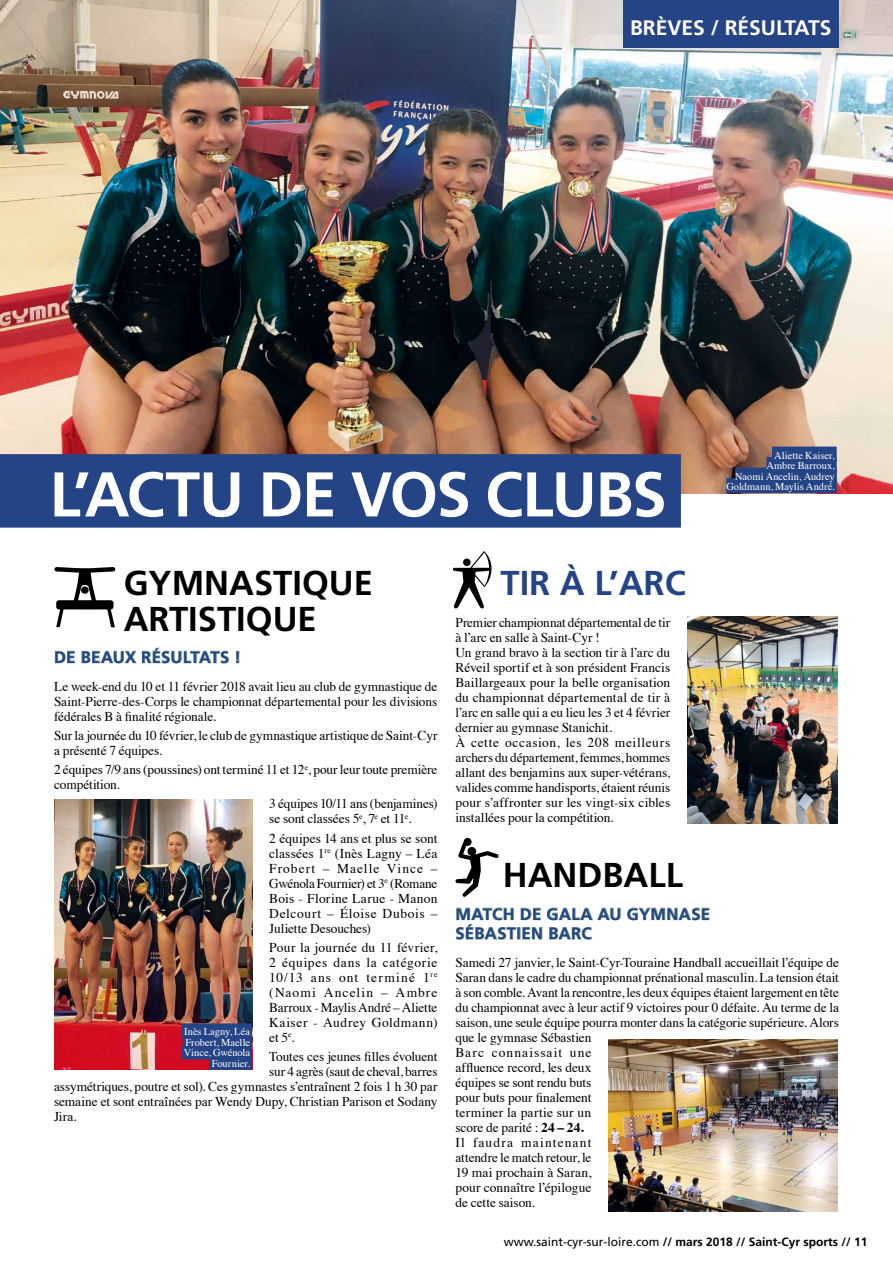
<style>
.page{position:relative;width:893px;height:1276px;background:#fff}
.page>*{position:absolute;margin:0;border:0;box-sizing:border-box;transform-origin:0 0}
.t1{font:700 63px "Frutiger";letter-spacing:-.025em;color:#fff}
.t2{font:700 34.5px/36px "Frutiger";color:#000}
.t3{font:700 34.5px "Frutiger";color:#254485}
.t4{font:700 21px "Frutiger";color:#fff}
.t5{font:700 16.5px/19.5px "Frutiger";letter-spacing:.025em;color:#254485}
.t6{font:13.5px/15px "Times";letter-spacing:-.005em;color:#000}
.t7{font:700 12px "Frutiger";color:#000}
.t8{font:10.5px/10.5px "Times";letter-spacing:.005em;color:#fff;text-align:right}
.s1{font-weight:700}
.s2{font-weight:400}
</style>
<div class="page">
<img style="left:0;top:0;width:893px;height:493px">
<div style="left:0;top:454px;width:681px;height:73px;background:#254485"></div>
<svg style="left:55px;top:651px;width:20px;height:12px"></svg>
<svg style="left:82px;top:651px;width:54px;height:12px"></svg>
<svg style="left:142px;top:648px;width:87px;height:15px"></svg>
<svg style="left:236px;top:651px;width:3px;height:12px"></svg>
<svg style="left:627px;top:907px;width:82px;height:13px"></svg>
<svg style="left:456px;top:907px;width:165px;height:32px"></svg>
<img style="left:54px;top:799px;width:198px;height:271px">
<img style="left:608px;top:1039px;width:229px;height:172px">
<img style="left:687px;top:616px;width:150px;height:207px">
<svg style="left:54px;top:567px;width:61px;height:60px"></svg>
<div style="left:81px;top:586px;width:8px;height:8px;background:#000;border-radius:50%"></div>
<div style="left:182px;top:1023px;width:70px;height:15px;background:#254485"></div>
<div style="left:183px;top:1034px;width:69px;height:15px;background:#254485"></div>
<div style="left:182px;top:1044px;width:70px;height:15px;background:#254485"></div>
<div style="left:209px;top:1055px;width:43px;height:15px;background:#254485"></div>
<div style="left:772px;top:446px;width:65px;height:15px;background:#254485"></div>
<div style="left:766px;top:457px;width:71px;height:15px;background:#254485"></div>
<div style="left:735px;top:467px;width:102px;height:15px;background:#254485"></div>
<div style="left:726px;top:478px;width:111px;height:15px;background:#254485"></div>
<svg style="left:453px;top:551px;width:39px;height:58px"></svg>
<div style="left:463px;top:558px;width:8px;height:8px;background:#000;border-radius:50%"></div>
<svg style="left:455px;top:837px;width:44px;height:60px"></svg>
<div style="left:623px;top:0;width:216px;height:47px;background:#254485"></div>
<h3 class="t4" style="left:630px;top:15px;width:203px">BRÈVES / RÉSULTATS</h3>
<h1 class="t1" style="left:50px;top:457px;width:619px">L’ACTU DE VOS CLUBS</h1>
<p class="t8" style="left:726px;top:449px;width:110px">Aliette Kaiser,<br>Ambre Barroux,<br>Naomi Ancelin, Audrey<br>Goldmann, Maylis André.</p>
<h2 class="t2" style="left:124px;top:565px;width:251px">GYMNASTIQUE<br>ARTISTIQUE</h2>
<p class="t5" style="left:54px;top:647px;width:188px">DE BEAUX RÉSULTATS !</p>
<p class="t6" style="left:54px;top:677px;width:385px;text-align:justify">Le week-end du 10 et 11 février 2018 avait lieu au club de gymnastique de Saint-Pierre-des-Corps le championnat départemental pour les divisions fédérales B à finalité régionale.</p>
<p class="t6" style="left:54px;top:726px;width:385px">Sur la journée du 10 février, le club de gymnastique artistique de Saint-Cyr a présenté 7 équipes.</p>
<p class="t6" style="left:54px;top:761px;width:385px">2 équipes 7/9 ans (poussines) ont terminé 11 et 12<sup>e</sup>, pour leur toute première compétition.</p>
<p class="t6" style="left:269px;top:795px;width:170px">3 équipes 10/11 ans (benjamines) se sont classées 5<sup>e</sup>, 7<sup>e</sup> et 11<sup>e</sup>.</p>
<p class="t6" style="left:269px;top:829px;width:170px;text-align:justify">2 équipes 14 ans et plus se sont classées 1<sup>re</sup> (Inès Lagny – Léa Frobert – Maelle Vince – Gwénola Fournier) et 3<sup>e</sup> (Romane Bois - Florine Larue - Manon Delcourt – Éloise Dubois – Juliette Desouches)</p>
<p class="t6" style="left:269px;top:938px;width:170px;text-align:justify">Pour la journée du 11 février, 2 équipes dans la catégorie 10/13 ans ont terminé 1<sup>re </sup>(Naomi Ancelin – Ambre Barroux - Maylis André – Aliette Kaiser - Audrey Goldmann) et 5<sup>e</sup>.</p>
<p class="t6" style="left:269px;top:1048px;width:170px">Toutes ces jeunes filles évoluent</p>
<p class="t6" style="left:269px;top:1063px;width:170px">sur 4 agrès (saut de cheval, barres</p>
<p class="t6" style="left:54px;top:1078px;width:385px">assymétriques, poutre et sol). Ces gymnastes s’entraînent 2 fois 1 h 30 par</p>
<p class="t6" style="left:54px;top:1093px;width:385px">semaine et sont entraînées par Wendy Dupy, Christian Parison et Sodany</p>
<p class="t6" style="left:54px;top:1108px;width:24px">Jira.</p>
<p class="t8" style="left:184px;top:1025px;width:68px">Inès Lagny, Léa<br>Frobert, Maelle<br>Vince, Gwénola<br>Fournier.</p>
<h2 class="t3" style="left:500px;top:562px;width:187px">TIR À L’ARC</h2>
<p class="t6" style="left:455px;top:613px;width:216px">Premier championnat départemental de tir à l’arc en salle à Saint-Cyr !<br>Un grand bravo à la section tir à l’arc du Réveil sportif et à son président Francis Baillargeaux pour la belle organisation du championnat départemental de tir à l’arc en salle qui a eu lieu les 3 et 4 février dernier au gymnase Stanichit.<br>À cette occasion, les 208 meilleurs archers du département, femmes, hommes allant des benjamins aux super-vétérans, valides comme handisports, étaient réunis pour s’affronter sur les vingt-six cibles installées pour la compétition.</p>
<h2 class="t2" style="left:503px;top:857px;width:182px">HANDBALL</h2>
<p class="t5" style="left:455px;top:904px;width:256px">MATCH DE GALA AU GYMNASE<br>SÉBASTIEN BARC</p>
<p class="t6" style="left:455px;top:953px;width:385px">Samedi 27 janvier, le Saint-Cyr-Touraine Handball accueillait l’équipe de Saran dans le cadre du championnat prénational masculin. La tension était à son comble. Avant la rencontre, les deux équipes étaient largement en tête du championnat avec à leur actif 9 victoires pour 0 défaite. Au terme de la saison, une seule équipe pourra monter dans la catégorie supérieure. Alors que le gymnase Sébastien<br>Barc connaissait une<br>affluence record, les deux<br>équipes se sont rendu buts<br>pour buts pour finalement<br>terminer la partie sur un<br>score de parité : <span class="s1">24 – 24.<br></span>Il faudra maintenant<br>attendre le match retour, le<br>19 mai prochain à Saran,<br>pour connaître l’épilogue<br>de cette saison.</p>
<p class="t7" style="left:504px;top:1234px;width:365px"><span class="s2">www.saint-cyr-sur-loire.com</span> // mars 2018 // Saint-Cyr sports // 11</p>
</div>
